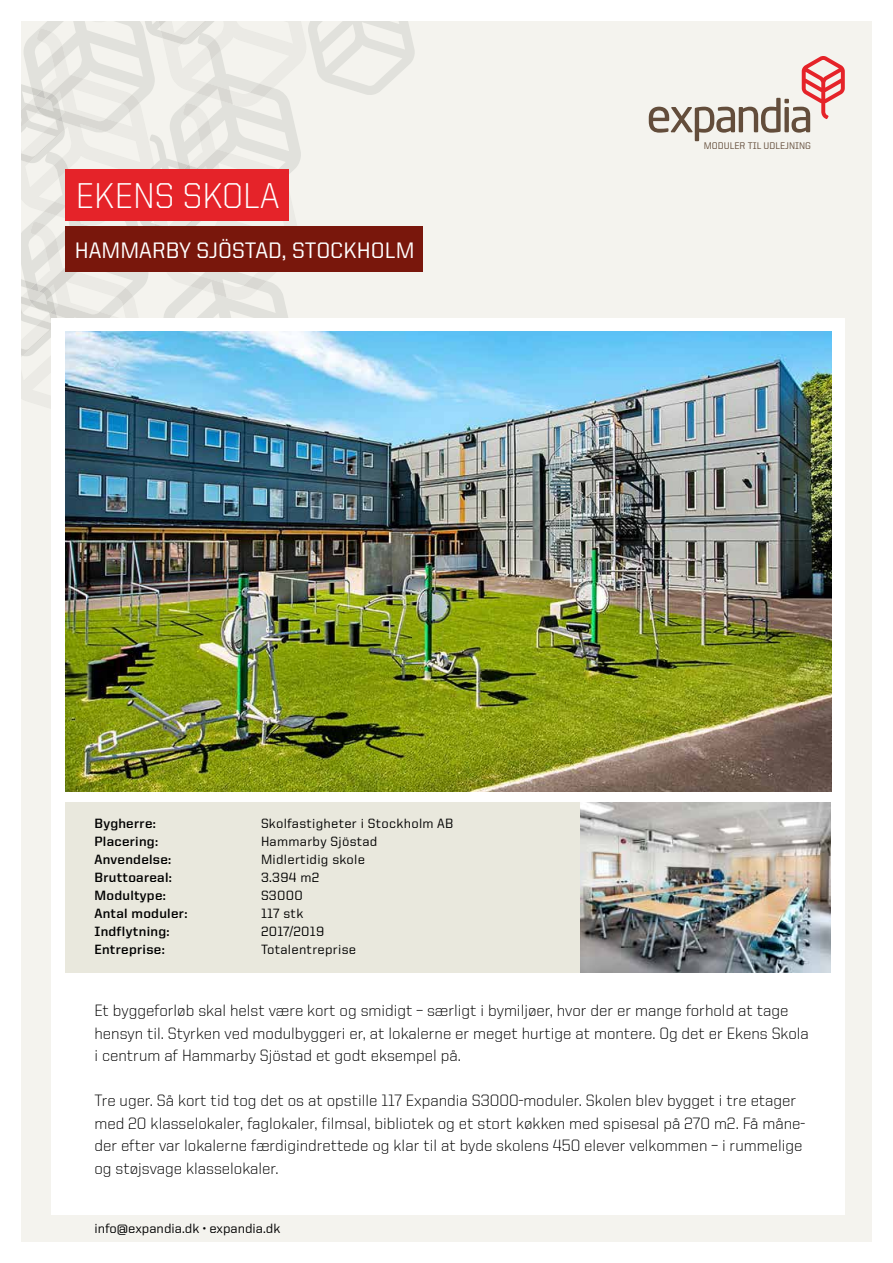
<style>
.page{position:relative;width:893px;height:1263px;background:#fff}
.page>*{position:absolute;margin:0;border:0;box-sizing:border-box;transform-origin:0 0}
.t1{font:300 36px "United Sans Reg";color:#fff}
.t2{font:500 22.5px "United Sans Reg";color:#fff}
.t3{font:300 16.5px/22.5px "United Sans Reg";color:#000}
.t4{font:500 13.5px "United Sans Reg";letter-spacing:.02em;color:#000}
.t5{font:700 13.5px "United Sans Reg";letter-spacing:.02em;color:#000}
.t6{font:500 13.5px "United Sans Reg";color:#000}
.t7{font:500 9.75px "United Sans Reg";color:#654f3d}
</style>
<div class="page">
<div style="left:21px;top:21px;width:851px;height:1221px;background:#f4f3ee"></div>
<svg style="left:21px;top:21px;width:394px;height:335px"></svg>
<div style="left:51px;top:319px;width:794px;height:896px;background:#fff"></div>
<svg style="left:649px;top:56px;width:196px;height:85px"></svg>
<div style="left:66px;top:802px;width:765px;height:171px;background:#e9e8dd"></div>
<div style="left:66px;top:227px;width:357px;height:45px;background:#79170c"></div>
<div style="left:66px;top:169px;width:223px;height:52px;background:#e52329"></div>
<img style="left:580px;top:802px;width:250px;height:171px">
<img style="left:66px;top:332px;width:765px;height:460px">
<h1 class="t1" style="left:76px;top:177px;width:205px">EKENS SKOLA</h1>
<h2 class="t2" style="left:75px;top:238px;width:341px">HAMMARBY SJÖSTAD, STOCKHOLM</h2>
<p class="t5" style="left:94px;top:816px;width:63px">Bygherre:</p>
<p class="t4" style="left:261px;top:816px;width:194px">Skolfastigheter i Stockholm AB</p>
<p class="t5" style="left:94px;top:834px;width:65px">Placering:</p>
<p class="t4" style="left:261px;top:834px;width:118px">Hammarby Sjöstad</p>
<p class="t5" style="left:94px;top:852px;width:78px">Anvendelse:</p>
<p class="t4" style="left:261px;top:852px;width:106px">Midlertidig skole</p>
<p class="t5" style="left:94px;top:870px;width:79px">Bruttoareal:</p>
<p class="t4" style="left:261px;top:870px;width:60px">3.394 m2</p>
<p class="t5" style="left:94px;top:888px;width:73px">Modultype:</p>
<p class="t4" style="left:261px;top:888px;width:43px">S3000</p>
<p class="t5" style="left:94px;top:906px;width:94px">Antal moduler:</p>
<p class="t4" style="left:261px;top:906px;width:44px">117 stk</p>
<p class="t5" style="left:94px;top:924px;width:77px">Indflytning:</p>
<p class="t4" style="left:261px;top:924px;width:65px">2017/2019</p>
<p class="t5" style="left:94px;top:942px;width:72px">Entreprise:</p>
<p class="t4" style="left:261px;top:942px;width:97px">Totalentreprise</p>
<p class="t7" style="left:704px;top:141px;width:109px">MODULER TIL UDLEJNING</p>
<p class="t3" style="left:94px;top:999px;width:716px">Et byggeforløb skal helst være kort og smidigt – særligt i bymiljøer, hvor der er mange forhold at tage hensyn til. Styrken ved modulbyggeri er, at lokalerne er meget hurtige at montere. Og det er Ekens Skola i centrum af Hammarby Sjöstad et godt eksempel på.</p>
<p class="t3" style="left:94px;top:1089px;width:712px">Tre uger. Så kort tid tog det os at opstille 117 Expandia S3000-moduler. Skolen blev bygget i tre etager med 20 klasselokaler, faglokaler, filmsal, bibliotek og et stort køkken med spisesal på 270 m2. Få måne&shy;der efter var lokalerne færdigindrettede og klar til at byde skolens 450 elever velkommen – i rummelige og støjsvage klasselokaler.</p>
<p class="t6" style="left:94px;top:1221px;width:188px">info@expandia.dk • expandia.dk</p>
</div>
